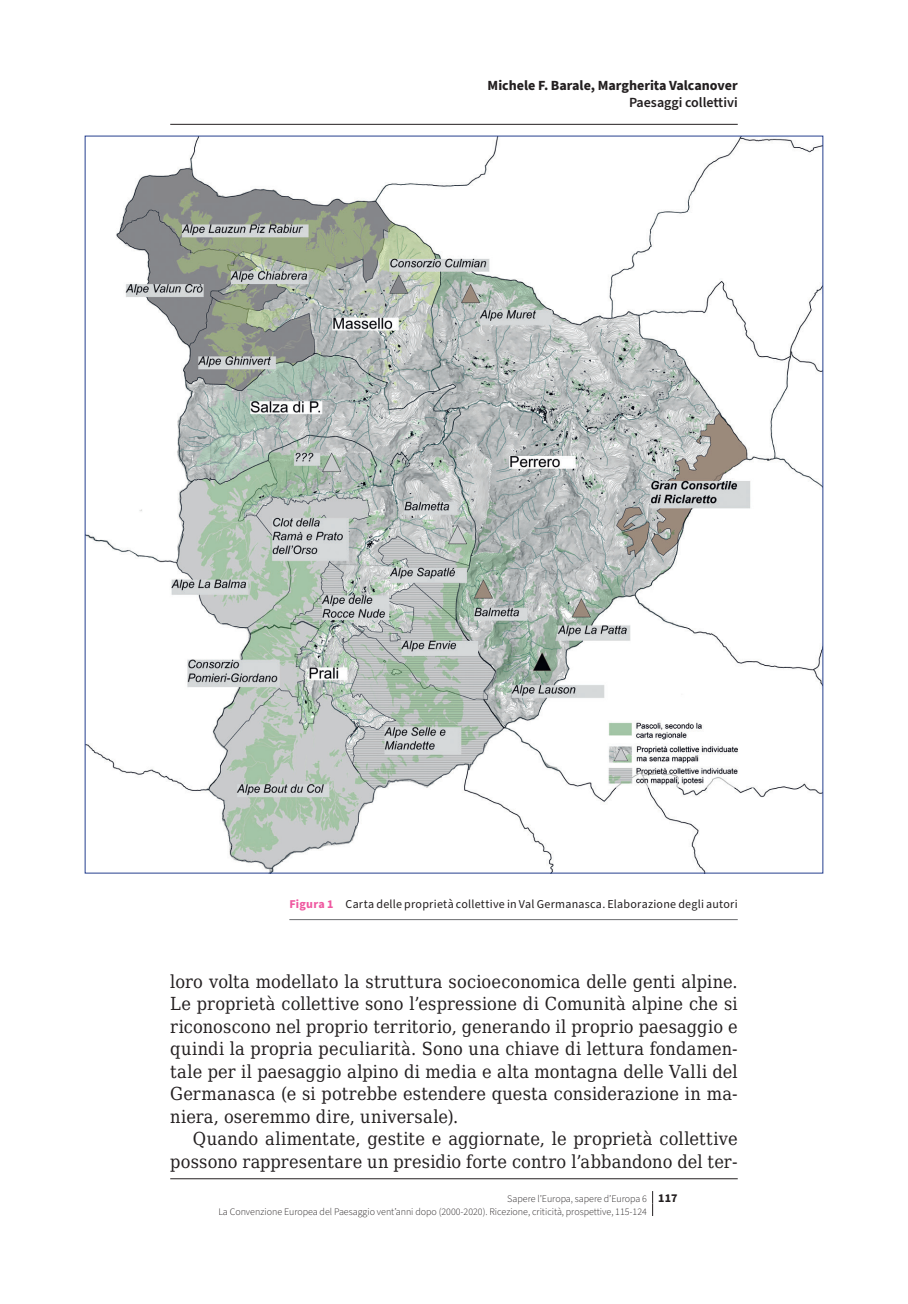
<style>
.page{position:relative;width:908px;height:1304px;background:#fff}
.page>*{position:absolute;margin:0;border:0;box-sizing:border-box;transform-origin:0 0}
.t1{font:18px/22.4px "DejaVu Serif Condensed";letter-spacing:.01em;color:#231f20;text-align:justify}
.t2{font:700 14px "Source Sans Pro";color:#231f20}
.t3{font:600 14px "Source Sans Pro";color:#231f20}
.t4{font:12px "Source Sans Pro";letter-spacing:.02em;color:#231f20}
.t5{font:300 10px/12.4px "Source Sans Pro";color:#231f20}
.s1{font-weight:700;color:#ef59a1}
.s2{font-weight:700;font-size:12px}
</style>
<div class="page">
<svg style="left:652px;top:1191px;width:1px;height:25px"></svg>
<img style="left:87px;top:138px;width:733px;height:733px">
<hr style="left:289px;top:919px;width:448px;height:1px;background:#6c6d70">
<hr style="left:170px;top:124px;width:567px;height:1px;background:#231f20">
<hr style="left:170px;top:1178px;width:567px;height:1px;background:#231f20">
<p class="t2" style="left:487px;top:76px;width:251px">Michele F. Barale, Margherita Valcanover</p>
<p class="t3" style="left:628px;top:93px;width:110px">Paesaggi collettivi</p>
<p class="t4" style="left:289px;top:896px;width:449px"><span class="s1">Figura 1</span> Carta delle proprietà collettive in Val Germanasca. Elaborazione degli autori</p>
<p class="t1" style="left:170px;top:970px;width:568px">loro volta modellato la struttura socioeconomica delle genti alpine.<br>Le proprietà collettive sono l’espressione di Comunità alpine che si riconoscono nel proprio territorio, generando il proprio paesaggio e quindi la propria peculiarità. Sono una chiave di lettura fondamen&shy;tale per il paesaggio alpino di media e alta montagna delle Valli del Germanasca (e si potrebbe estendere questa considerazione in ma&shy;niera, oseremmo dire, universale).</p>
<p class="t1" style="left:170px;top:1127px;width:568px;text-align:right">Quando alimentate, gestite e aggiornate, le proprietà collettive possono rappresentare un presidio forte contro l’abbandono del ter-</p>
<p class="t5" style="left:218px;top:1193px;width:460px;text-indent:289px">Sapere l’Europa, sapere d’Europa 6 <span class="s2">117<br></span>La Convenzione Europea del Paesaggio vent’anni dopo (2000-2020). Ricezione, criticità, prospettive, 115-124</p>
</div>
